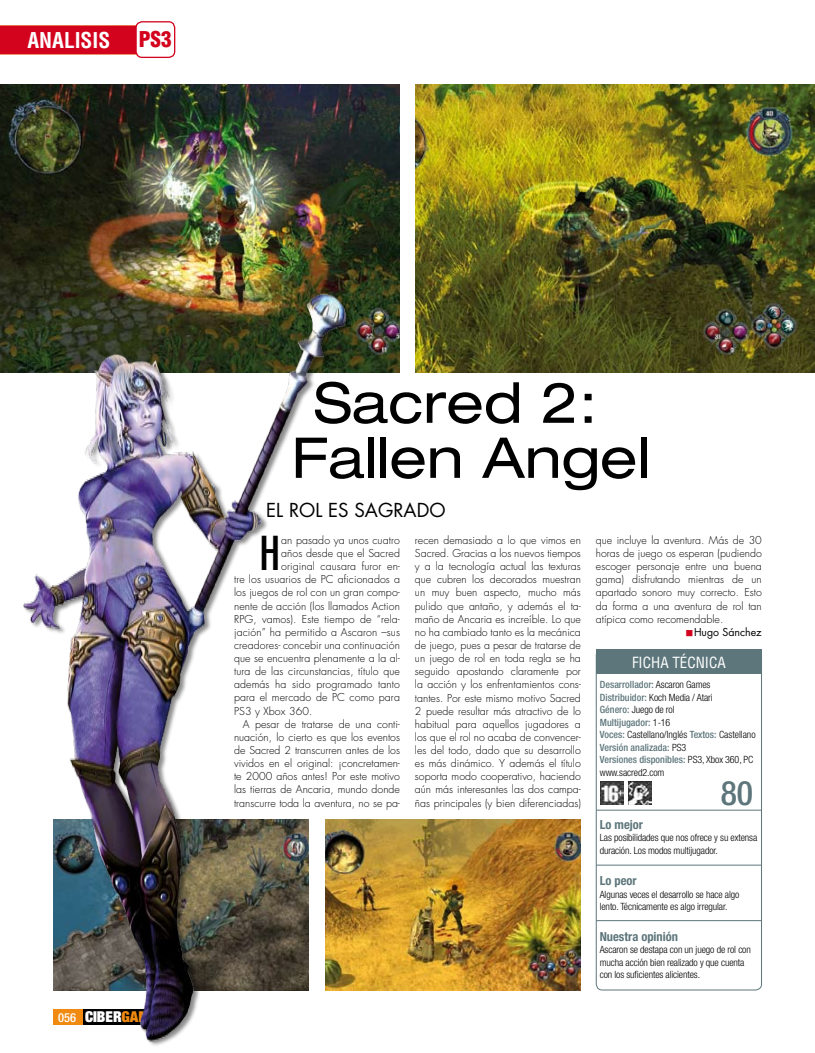
<style>
.page{position:relative;width:815px;height:1053px;background:#fff}
.page>*{position:absolute;margin:0;border:0;box-sizing:border-box;transform-origin:0 0}
.t1{font:expanded 56.25px/55px "Helvetica Neue LT Std";color:#000;text-align:center}
.t2{font:condensed 45.38px "Futura Std";color:#000}
.t3{font:500 condensed 33.75px "Helvetica Neue LT Std";color:#5d767b}
.t4{font:700 condensed 21.25px "Helvetica LT Std";color:#fff}
.t5{font:900 condensed 21.25px "Helvetica LT Std";color:#d3021d}
.t6{font:18.75px "Futura Std";color:#000}
.t7{font:900 condensed 15px "Helvetica Neue LT Std";color:#f08a10}
.t8{font:condensed 15px "Helvetica LT Std";color:#fff}
.t9{font:700 condensed 12.5px "Helvetica Neue LT Std";color:#5d767b}
.t10{font:300 10.62px/13.1px "Futura Std";letter-spacing:.01em;color:#000;text-align:justify}
.t11{font:10.62px "Futura Std";color:#000}
.t12{font:300 condensed 10px/12.5px "Helvetica Neue LT Std";letter-spacing:-.01em;color:#000}
.s1{font-weight:500;font-size:12.5px;color:#fff}
.s2{color:#fff}
.s3{color:#d3021d}
.s4{font-weight:500;color:#5d767b}
</style>
<div class="page">
<div style="left:0;top:26px;width:135px;height:28px;background:#d3021d"></div>
<div style="left:135px;top:21px;width:40px;height:37px;border:1px solid #d3021d;border-radius:6px"></div>
<svg style="left:596px;top:673px;width:166px;height:317px"></svg>
<hr style="left:596px;top:809px;width:166px;height:1px;background:#5d767b">
<hr style="left:596px;top:864px;width:166px;height:1px;background:#5d767b">
<hr style="left:596px;top:920px;width:166px;height:1px;background:#5d767b">
<img style="left:628px;top:781px;width:23px;height:23px">
<div style="left:596px;top:649px;width:166px;height:24px;background:#5d767b"></div>
<img style="left:601px;top:781px;width:23px;height:23px">
<img style="left:0;top:84px;width:400px;height:288px">
<img style="left:415px;top:84px;width:400px;height:288px">
<img style="left:370px;top:819px;width:211px;height:171px">
<img style="left:0;top:268px;width:370px;height:778px">
<p class="t4" style="left:27px;top:27px;width:84px">ANALISIS</p>
<p class="t5" style="left:139px;top:26px;width:35px">PS3</p>
<p class="t4" style="left:27px;top:27px;width:74px">NOTICIA</p>
<p class="t7" style="left:58px;top:1007px;width:118px"><span class="s1">056</span> <span class="s2">CIBER</span>GAMERS</p>
<p class="t1" style="left:292px;top:374px;width:360px">Sacred 2:<br>Fallen Angel</p>
<p class="t6" style="left:266px;top:498px;width:181px">EL ROL ES SAGRADO</p>
<p class="t2" style="left:259px;top:526px;width:23px">H</p>
<p class="t10" style="left:281px;top:533px;width:120px">an pasado ya unos cuatro</p>
<p class="t10" style="left:415px;top:533px;width:167px">recen demasiado a lo que vimos en Sacred. Gracias a los nuevos tiempos y a la tecnología actual las texturas que cubren los decorados muestran un muy buen aspecto, mucho más pulido que antaño, y además el ta&shy;maño de Ancaria es increíble. Lo que no ha cambiado tanto es la mecánica de juego, pues a pesar de tratarse de un juego de rol en toda regla se ha seguido apostando claramente por la acción y los enfrentamientos cons&shy;tantes. Por este mismo motivo Sacred 2 puede resultar más atractivo de lo habitual para aquellos jugadores a los que el rol no acaba de convencer&shy;les del todo, dado que su desarrollo es más dinámico. Y además el título soporta modo cooperativo, haciendo aún más interesantes las dos campa&shy;ñas principales (y bien diferenciadas)</p>
<p class="t10" style="left:596px;top:534px;width:167px">que incluye la aventura. Más de 30 horas de juego os esperan (pudiendo escoger personaje entre una buena gama) disfrutando mientras de un apartado sonoro muy correcto. Esto da forma a una aventura de rol tan atípica como recomendable.</p>
<p class="t10" style="left:281px;top:547px;width:120px">años desde que el Sacred</p>
<p class="t10" style="left:281px;top:560px;width:120px">original causara furor en-</p>
<p class="t10" style="left:234px;top:573px;width:167px">tre los usuarios de PC aficionados a</p>
<p class="t10" style="left:234px;top:586px;width:167px">los juegos de rol con un gran compo-</p>
<p class="t10" style="left:234px;top:599px;width:167px">nente de acción (los llamados Action</p>
<p class="t10" style="left:234px;top:612px;width:167px">RPG, vamos). Este tiempo de “rela-</p>
<p class="t10" style="left:234px;top:625px;width:167px">jación” ha permitido a Ascaron –sus</p>
<p class="t10" style="left:234px;top:638px;width:167px">creadores- concebir una continuación</p>
<p class="t10" style="left:234px;top:652px;width:167px">que se encuentra plenamente a la al-</p>
<p class="t10" style="left:234px;top:665px;width:167px">tura de las circunstancias, título que</p>
<p class="t10" style="left:234px;top:678px;width:167px">además ha sido programado tanto</p>
<p class="t10" style="left:234px;top:691px;width:167px">para el mercado de PC como para</p>
<p class="t10" style="left:234px;top:704px;width:80px">PS3 y Xbox 360.</p>
<p class="t10" style="left:243px;top:717px;width:159px">A pesar de tratarse de una conti-</p>
<p class="t10" style="left:234px;top:730px;width:167px">nuación, lo cierto es que los eventos</p>
<p class="t10" style="left:234px;top:743px;width:167px">de Sacred 2 transcurren antes de los</p>
<p class="t10" style="left:234px;top:757px;width:167px">vividos en el original: ¡concretamen-</p>
<p class="t10" style="left:234px;top:770px;width:167px">te 2000 años antes! Por este motivo</p>
<p class="t10" style="left:234px;top:783px;width:167px">las tierras de Ancaria, mundo donde</p>
<p class="t10" style="left:234px;top:796px;width:167px">transcurre toda la aventura, no se pa-</p>
<p class="t11" style="left:686px;top:625px;width:78px"><span class="s3">■</span>HUGO SÁNCHEZ</p>
<p class="t8" style="left:632px;top:653px;width:95px">FICHA TÉCNICA</p>
<p class="t12" style="left:600px;top:678px;width:157px"><span class="s4">Desarrollador:</span> Ascaron Games<br><span class="s4">Distribuidor:</span> Koch Media / Atari<br><span class="s4">Género:</span> Juego de rol<br><span class="s4">Multijugador:</span> 1-16<br><span class="s4">Voces:</span> Castellano/Inglés <span class="s4">Textos:</span> Castellano<br><span class="s4">Versión analizada:</span> PS3<br><span class="s4">Versiones disponibles:</span> PS3, Xbox 360, PC www.sacred2.com</p>
<p class="t3" style="left:721px;top:773px;width:34px">80</p>
<p class="t9" style="left:600px;top:816px;width:45px">Lo mejor</p>
<p class="t12" style="left:600px;top:831px;width:159px">Las posibilidades que nos ofrece y su extensa duración. Los modos multijugador.</p>
<p class="t9" style="left:600px;top:873px;width:38px">Lo peor</p>
<p class="t12" style="left:600px;top:887px;width:141px">Algunas veces el desarrollo se hace algo lento. Técnicamente es algo irregular.</p>
<p class="t9" style="left:600px;top:928px;width:80px">Nuestra opinión</p>
<p class="t12" style="left:600px;top:943px;width:153px">Ascaron se destapa con un juego de rol con mucha acción bien realizado y que cuenta con los suficientes alicientes.</p>
</div>
